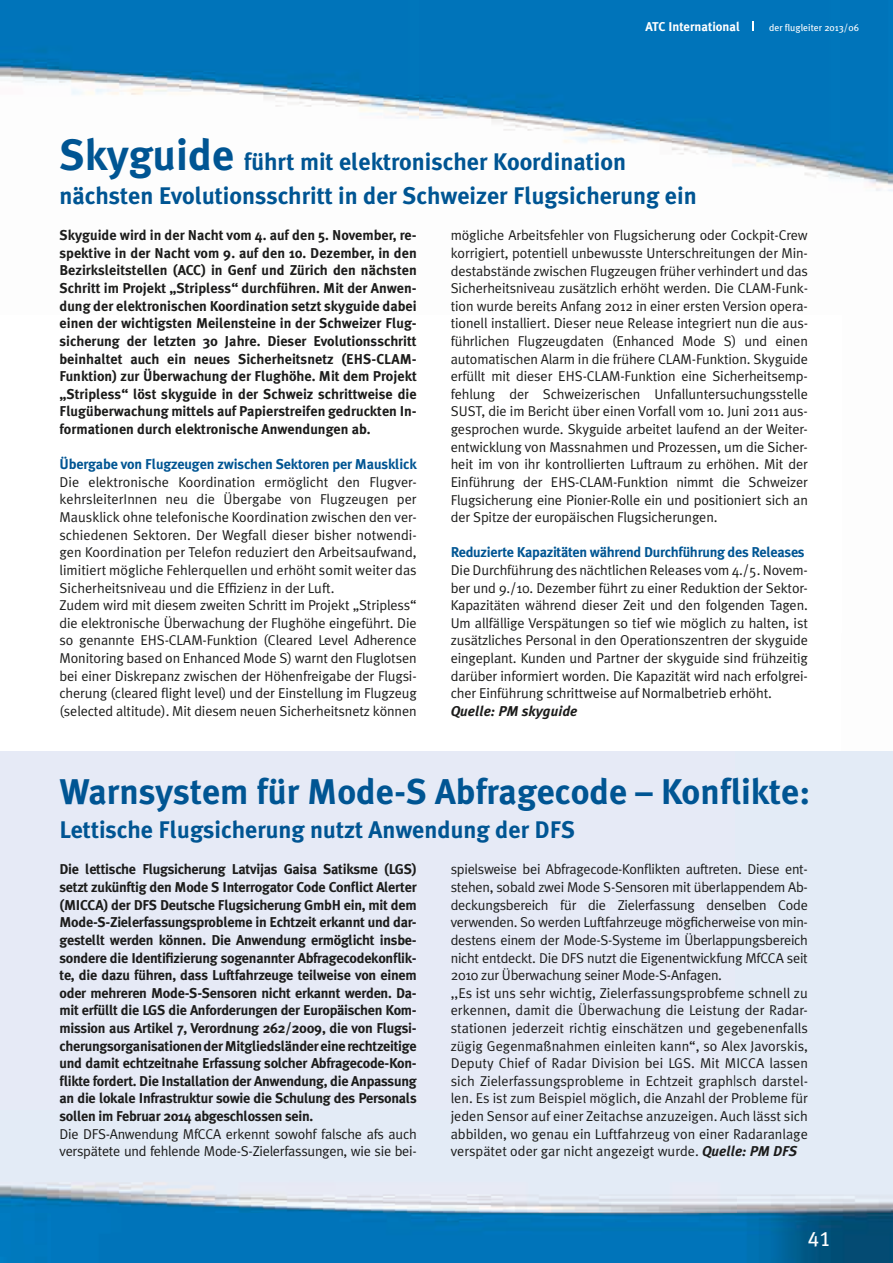
<style>
.page{position:relative;width:893px;height:1263px;background:#fff}
.page>*{position:absolute;margin:0;border:0;box-sizing:border-box;transform-origin:0 0}
.t1{font:700 35.7px "Meta Plus";color:#005593}
.t2{font:700 24px/34.5px "Meta Plus";color:#005593}
.t3{font:21px "Meta Plus Book Caps";color:#fff}
.t4{font:14.25px/17.5px "Meta Plus Normal";letter-spacing:-.01em;color:#1c1c1b}
.t5{font:700 14.25px/17.5px "Meta Plus";letter-spacing:-.015em;color:#1c1c1b;text-align:justify}
.t6{font:700 14.25px "Meta Plus";letter-spacing:-.02em;color:#005593}
.t7{font:italic 700 14.25px "Meta Plus";color:#1c1c1b}
.t8{font:700 12.75px "Meta Plus";color:#fff}
.t9{font:9.75px "Meta Plus";color:#fff}
.s1{font-size:43.5px}
.s2{font-family:"Meta Plus";font-weight:700;font-style:italic}
</style>
<div class="page">
<img style="left:0;top:0;width:841px;height:179px">
<img style="left:841px;top:0;width:52px;height:191px">
<div style="left:0;top:1213px;width:52px;height:50px;background:#0079be"></div>
<img style="left:52px;top:1213px;width:841px;height:50px">
<div style="left:0;top:751px;width:893px;height:462px;background:#e6eaf6"></div>
<p class="t8" style="left:646px;top:19px;width:96px">ATC International</p>
<p class="t9" style="left:769px;top:22px;width:91px">der flugleiter 2013/06</p>
<h2 class="t2" style="left:60px;top:144px;width:639px"><span class="s1">Skyguide</span> führt mit elektronischer Koordination nächsten Evolutionsschritt in der Schweizer Flugsicherung ein</h2>
<p class="t5" style="left:60px;top:226px;width:359px">Skyguide wird in der Nacht vom 4. auf den 5. November, re&shy;spektive in der Nacht vom 9. auf den 10. Dezember, in den Bezirksleitstellen (ACC) in Genf und Zürich den nächsten Schritt im Projekt „Stripless“ durchführen. Mit der Anwen&shy;dung der elektronischen Koordination setzt skyguide dabei einen der wichtigsten Meilensteine in der Schweizer Flug&shy;sicherung der letzten 30 Jahre. Dieser Evolutionsschritt beinhaltet auch ein neues Sicherheitsnetz (EHS-CLAM-Funktion) zur Überwachung der Flughöhe. Mit dem Projekt „Stripless“ löst skyguide in der Schweiz schrittweise die Flugüberwachung mittels auf Papierstreifen gedruckten In&shy;formationen durch elektronische Anwendungen ab.</p>
<p class="t6" style="left:60px;top:456px;width:359px">Übergabe von Flugzeugen zwischen Sektoren per Mausklick</p>
<p class="t4" style="left:60px;top:473px;width:359px">Die elektronische Koordination ermöglicht den Flugver&shy;kehrsleiterInnen neu die Übergabe von Flugzeugen per Mausklick ohne telefonische Koordination zwischen den ver&shy;schiedenen Sektoren. Der Wegfall dieser bisher notwendi&shy;gen Koordination per Telefon reduziert den Arbeitsaufwand, limitiert mögliche Fehlerquellen und erhöht somit weiter das Sicherheitsniveau und die Effizienz in der Luft.<br>Zudem wird mit diesem zweiten Schritt im Projekt „Stripless“ die elektronische Überwachung der Flughöhe eingeführt. Die so genannte EHS-CLAM-Funktion (Cleared Level Adherence Monitoring based on Enhanced Mode S) warnt den Fluglotsen bei einer Diskrepanz zwischen der Höhenfreigabe der Flugsi&shy;cherung (cleared flight level) und der Einstellung im Flugzeug (selected altitude). Mit diesem neuen Sicherheitsnetz können</p>
<p class="t4" style="left:451px;top:226px;width:359px;text-align:justify">mögliche Arbeitsfehler von Flugsicherung oder Cockpit-Crew korrigiert, potentiell unbewusste Unterschreitungen der Min&shy;destabstände zwischen Flugzeugen früher verhindert und das Sicherheitsniveau zusätzlich erhöht werden. Die CLAM-Funk&shy;tion wurde bereits Anfang 2012 in einer ersten Version opera&shy;tionell installiert. Dieser neue Release integriert nun die aus&shy;führlichen Flugzeugdaten (Enhanced Mode S) und einen automatischen Alarm in die frühere CLAM-Funktion. Skyguide erfüllt mit dieser EHS-CLAM-Funktion eine Sicherheitsemp&shy;fehlung der Schweizerischen Unfalluntersuchungsstelle SUST, die im Bericht über einen Vorfall vom 10. Juni 2011 aus&shy;gesprochen wurde. Skyguide arbeitet laufend an der Weiter&shy;entwicklung von Massnahmen und Prozessen, um die Sicher&shy;heit im von ihr kontrollierten Luftraum zu erhöhen. Mit der Einführung der EHS-CLAM-Funktion nimmt die Schweizer Flugsicherung eine Pionier-Rolle ein und positioniert sich an der Spitze der europäischen Flugsicherungen.</p>
<p class="t6" style="left:451px;top:544px;width:355px">Reduzierte Kapazitäten während Durchführung des Releases</p>
<p class="t4" style="left:451px;top:561px;width:359px;text-align:justify">Die Durchführung des nächtlichen Releases vom 4./5. Novem&shy;ber und 9./10. Dezember führt zu einer Reduktion der Sektor-Kapazitäten während dieser Zeit und den folgenden Tagen.<br>Um allfällige Verspätungen so tief wie möglich zu halten, ist zusätzliches Personal in den Operationszentren der skyguide eingeplant. Kunden und Partner der skyguide sind frühzeitig darüber informiert worden. Die Kapazität wird nach erfolgrei&shy;cher Einführung schrittweise auf Normalbetrieb erhöht.</p>
<p class="t7" style="left:451px;top:703px;width:128px">Quelle: PM skyguide</p>
<h1 class="t1" style="left:60px;top:771px;width:752px">Warnsystem für Mode-S Abfragecode – Konflikte:</h1>
<h2 class="t2" style="left:60px;top:813px;width:517px">Lettische Flugsicherung nutzt Anwendung der DFS</h2>
<p class="t5" style="left:60px;top:861px;width:359px">Die lettische Flugsicherung Latvijas Gaisa Satiksme (LGS) setzt zukünftig den Mode S Interrogator Code Conflict Alerter (MICCA) der DFS Deutsche Flugsicherung GmbH ein, mit dem Mode-S-Zielerfassungsprobleme in Echtzeit erkannt und dar&shy;gestellt werden können. Die Anwendung ermöglicht insbe&shy;sondere die Identifizierung sogenannter Abfragecodekonflik&shy;te, die dazu führen, dass Luftfahrzeuge teilweise von einem oder mehreren Mode-S-Sensoren nicht erkannt werden. Da&shy;mit erfüllt die LGS die Anforderungen der Europäischen Kom&shy;mission aus Artikel 7, Verordnung 262/2009, die von Flugsi&shy;cherungsorganisationen der Mitgliedsländer eine rechtzeitige und damit echtzeitnahe Erfassung solcher Abfragecode-Kon&shy;flikte fordert. Die Installation der Anwendung, die Anpassung an die lokale Infrastruktur sowie die Schulung des Personals sollen im Februar 2014 abgeschlossen sein.</p>
<p class="t4" style="left:60px;top:1125px;width:359px">Die DFS-Anwendung MfCCA erkennt sowohf falsche afs auch verspätete und fehlende Mode-S-Zielerfassungen, wie sie bei-</p>
<p class="t4" style="left:451px;top:860px;width:359px">spielsweise bei Abfragecode-Konflikten auftreten. Diese ent&shy;stehen, sobald zwei Mode S-Sensoren mit überlappendem Ab&shy;deckungsbereich für die Zielerfassung denselben Code verwenden. So werden Luftfahrzeuge mögficherweise von min&shy;destens einem der Mode-S-Systeme im Überlappungsbereich nicht entdeckt. Die DFS nutzt die Eigenentwickfung MfCCA seit 2010 zur Überwachung seiner Mode-S-Anfagen.<br>,,Es ist uns sehr wichtig, Zielerfassungsprobfeme schnell zu erkennen, damit die Überwachung die Leistung der Radar&shy;stationen jederzeit richtig einschätzen und gegebenenfalls zügig Gegenmaßnahmen einleiten kann“, so Alex Javorskis, Deputy Chief of Radar Division bei LGS. Mit MICCA lassen sich Zielerfassungsprobleme in Echtzeit graph|sch darstel&shy;len. Es ist zum Beispiel möglich, die Anzahl der Probleme für jeden Sensor auf einer Zeitachse anzuzeigen. Auch lässt sich abbilden, wo genau ein Luftfahrzeug von einer Radaranlage verspätet oder gar nicht angezeigt wurde. <span class="s2">Quelle: PM DFS</span></p>
<h3 class="t3" style="left:808px;top:1226px;width:24px">41</h3>
</div>
